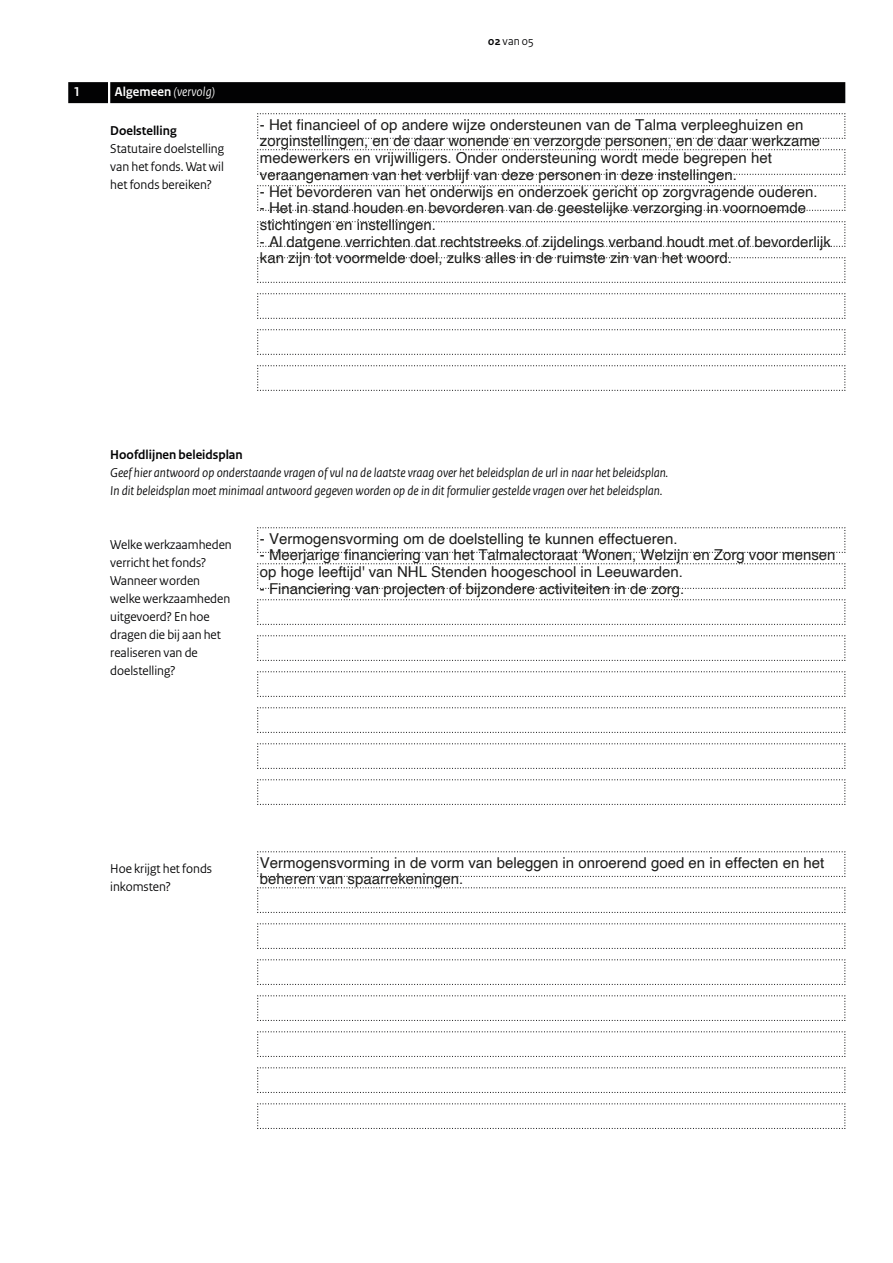
<style>
.page{position:relative;width:893px;height:1263px;background:#fff}
.page>*{position:absolute;margin:0;border:0;box-sizing:border-box;transform-origin:0 0}
.t1{font:15px/16.8px "Helvetica";color:#1d1d1b}
.t2{font:13.5px/18px "Rijksoverheid Sans Heading";color:#020203}
.t3{font:italic 13.5px/18px "Rijksoverheid Sans Heading";color:#020203}
.t4{font:italic 13.5px "Rijksoverheid Sans Heading";letter-spacing:.01em;color:#fff}
.t5{font:700 13.5px "Rijksoverheid Sans Heading";color:#fff}
.t6{font:12px "Rijksoverheid Sans Heading";color:#020203}
.s1{font-weight:700;font-style:normal}
.s2{font-weight:700}
</style>
<div class="page">
<svg style="left:257px;top:113px;width:589px;height:26px"></svg>
<svg style="left:257px;top:149px;width:589px;height:26px"></svg>
<svg style="left:257px;top:185px;width:589px;height:26px"></svg>
<svg style="left:257px;top:221px;width:589px;height:26px"></svg>
<svg style="left:257px;top:257px;width:589px;height:26px"></svg>
<svg style="left:257px;top:293px;width:589px;height:26px"></svg>
<svg style="left:257px;top:329px;width:589px;height:26px"></svg>
<svg style="left:257px;top:365px;width:589px;height:26px"></svg>
<svg style="left:257px;top:527px;width:589px;height:26px"></svg>
<svg style="left:257px;top:563px;width:589px;height:26px"></svg>
<svg style="left:257px;top:599px;width:589px;height:26px"></svg>
<svg style="left:257px;top:635px;width:589px;height:26px"></svg>
<svg style="left:257px;top:671px;width:589px;height:26px"></svg>
<svg style="left:257px;top:707px;width:589px;height:26px"></svg>
<svg style="left:257px;top:743px;width:589px;height:26px"></svg>
<svg style="left:257px;top:779px;width:589px;height:26px"></svg>
<svg style="left:257px;top:851px;width:589px;height:26px"></svg>
<svg style="left:257px;top:887px;width:589px;height:26px"></svg>
<svg style="left:257px;top:923px;width:589px;height:26px"></svg>
<svg style="left:257px;top:959px;width:589px;height:26px"></svg>
<svg style="left:257px;top:995px;width:589px;height:26px"></svg>
<svg style="left:257px;top:1031px;width:589px;height:26px"></svg>
<svg style="left:257px;top:1067px;width:589px;height:26px"></svg>
<svg style="left:257px;top:1103px;width:589px;height:26px"></svg>
<div style="left:110px;top:82px;width:735px;height:21px;background:#020203"></div>
<div style="left:68px;top:82px;width:40px;height:21px;background:#020203"></div>
<p class="t5" style="left:74px;top:84px;width:8px">1</p>
<p class="t4" style="left:115px;top:84px;width:102px"><span class="s1">Algemeen</span> (vervolg)</p>
<p class="t2" style="left:110px;top:122px;width:115px"><span class="s2">Doelstelling<br></span>Statutaire doelstelling van het fonds. Wat wil het fonds bereiken?</p>
<p class="t6" style="left:488px;top:34px;width:47px"><span class="s2">02</span> van 05</p>
<p class="t1" style="left:260px;top:116px;width:562px">- Het financieel of op andere wijze ondersteunen van de Talma verpleeghuizen en zorginstellingen, en de daar wonende en verzorgde personen, en de daar werkzame medewerkers en vrijwilligers. Onder ondersteuning wordt mede begrepen het veraangenamen van het verblijf van deze personen in deze instellingen.</p>
<p class="t1" style="left:260px;top:183px;width:559px">- Het bevorderen van het onderwijs en onderzoek gericht op zorgvragende ouderen.</p>
<p class="t1" style="left:260px;top:200px;width:548px">- Het in stand houden en bevorderen van de geestelijke verzorging in voornoemde stichtingen en instellingen.</p>
<p class="t1" style="left:260px;top:233px;width:573px">- Al datgene verrichten dat rechtstreeks of zijdelings verband houdt met of bevorderlijk kan zijn tot voormelde doel, zulks alles in de ruimste zin van het woord.</p>
<p class="t3" style="left:110px;top:446px;width:559px"><span class="s1">Hoofdlijnen beleidsplan<br></span>Geef hier antwoord op onderstaande vragen of vul na de laatste vraag over het beleidsplan de url in naar het beleidsplan.<br>In dit beleidsplan moet minimaal antwoord gegeven worden op de in dit formulier gestelde vragen over het beleidsplan.</p>
<p class="t2" style="left:110px;top:536px;width:123px">Welke werkzaamheden verricht het fonds?<br>Wanneer worden welke werkzaamheden uitgevoerd? En hoe dragen die bij aan het realiseren van de doelstelling?</p>
<p class="t1" style="left:260px;top:530px;width:419px">- Vermogensvorming om de doelstelling te kunnen effectueren.</p>
<p class="t1" style="left:260px;top:547px;width:577px">- Meerjarige financiering van het Talmalectoraat 'Wonen, Welzijn en Zorg voor mensen op hoge leeftijd' van NHL Stenden hoogeschool in Leeuwarden.</p>
<p class="t1" style="left:260px;top:581px;width:426px">- Financiering van projecten of bijzondere activiteiten in de zorg.</p>
<p class="t2" style="left:110px;top:860px;width:103px">Hoe krijgt het fonds inkomsten?</p>
<p class="t1" style="left:260px;top:854px;width:566px">Vermogensvorming in de vorm van beleggen in onroerend goed en in effecten en het beheren van spaarrekeningen.</p>
</div>
